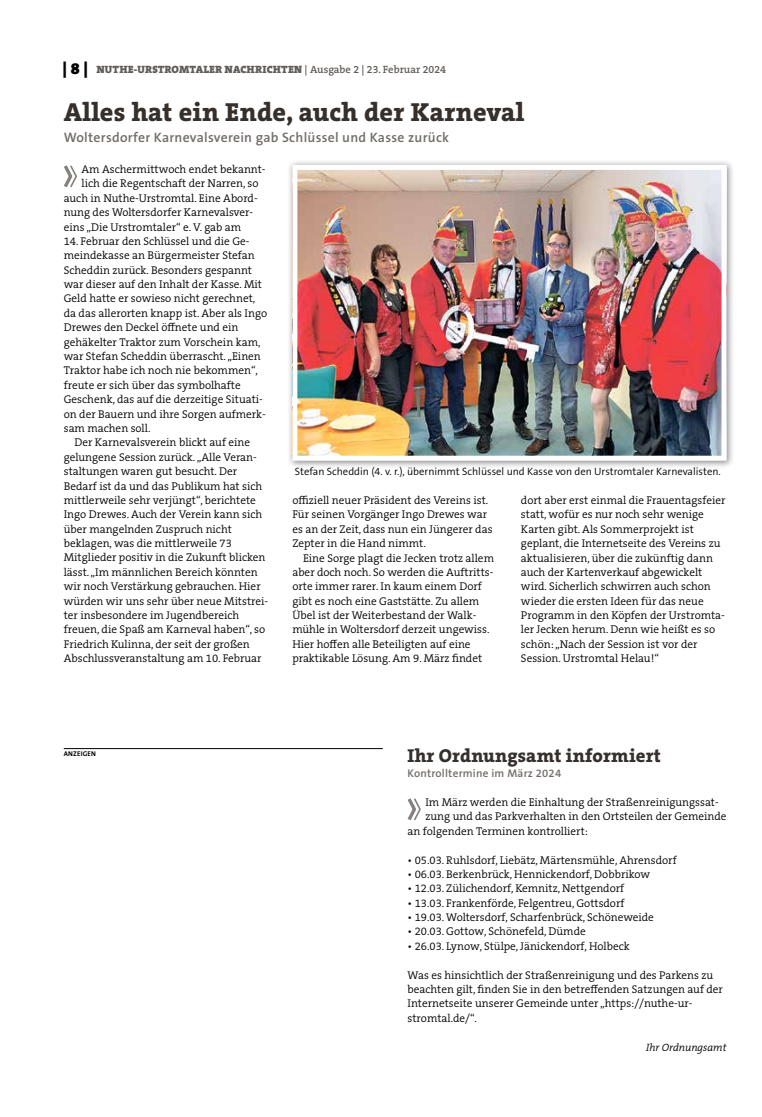
<style>
.page{position:relative;width:762px;height:1117px;background:#fff}
.page>*{position:absolute;margin:0;border:0;box-sizing:border-box;transform-origin:0 0}
.t1{font:800 26.25px "The Serif B W8";letter-spacing:.01em;color:#36302d}
.t2{font:800 18.75px "The Serif B W8";letter-spacing:.01em;color:#36302d}
.t3{font:600 13.75px "The Sans B W6";letter-spacing:.02em;color:#716c69}
.t4{font:300 11.25px/14.4px "The Serif B W4";color:#000}
.t5{font:600 11.25px "The Sans B W6";letter-spacing:.02em;color:#716c69}
.t6{font:300 10.62px "The Sans B W4";color:#000}
.t7{font:900 10.62px "The Serif B W9";letter-spacing:.015em;color:#615c58}
.t8{font:italic 300 10.62px "The Serif B W4";color:#000}
.t9{font:700 6.88px "The Sans B W7";letter-spacing:.025em;color:#000}
.s1{font-size:16.25px;color:#000}
.s2{font-family:"The Serif B W6";font-weight:600}
</style>
<div class="page">
<svg style="left:64px;top:165px;width:13px;height:23px"></svg>
<div style="left:287px;top:159px;width:447px;height:309px;background:#000;opacity:.45"></div>
<img style="left:298px;top:171px;width:422px;height:283px">
<div style="left:292px;top:165px;width:434px;height:295px;border:5px solid #fff"></div>
<svg style="left:407px;top:798px;width:14px;height:23px"></svg>
<hr style="left:64px;top:748px;width:319px;height:1px;background:#000">
<p class="t7" style="left:63px;top:63px;width:385px"><span class="s1">| 8 |</span> NUTHE-URSTROMTALER NACHRICHTEN <span class="s2">| Ausgabe 2 | 23. Februar 2024</span></p>
<h1 class="t1" style="left:64px;top:94px;width:462px">Alles hat ein Ende, auch der Karneval</h1>
<p class="t3" style="left:64px;top:128px;width:387px">Woltersdorfer Karnevalsverein gab Schlüssel und Kasse zurück</p>
<p class="t4" style="left:82px;top:162px;width:186px">Am Aschermittwoch endet bekannt-</p>
<p class="t4" style="left:82px;top:176px;width:179px">lich die Regentschaft der Narren, so</p>
<p class="t4" style="left:64px;top:191px;width:195px">auch in Nuthe-Urstromtal. Eine Abord-</p>
<p class="t4" style="left:64px;top:205px;width:191px">nung des Woltersdorfer Karnevalsver-</p>
<p class="t4" style="left:64px;top:219px;width:179px">eins „Die Urstromtaler“ e. V. gab am</p>
<p class="t4" style="left:64px;top:234px;width:187px">14. Februar den Schlüssel und die Ge-</p>
<p class="t4" style="left:64px;top:248px;width:192px">meindekasse an Bürgermeister Stefan</p>
<p class="t4" style="left:64px;top:263px;width:190px">Scheddin zurück. Besonders gespannt</p>
<p class="t4" style="left:64px;top:277px;width:200px">war dieser auf den Inhalt der Kasse. Mit</p>
<p class="t4" style="left:64px;top:291px;width:193px">Geld hatte er sowieso nicht gerechnet,</p>
<p class="t4" style="left:64px;top:306px;width:205px">da das allerorten knapp ist. Aber als Ingo</p>
<p class="t4" style="left:64px;top:320px;width:176px">Drewes den Deckel öffnete und ein</p>
<p class="t4" style="left:64px;top:334px;width:198px">gehäkelter Traktor zum Vorschein kam,</p>
<p class="t4" style="left:64px;top:349px;width:199px">war Stefan Scheddin überrascht. „Einen</p>
<p class="t4" style="left:64px;top:363px;width:196px">Traktor habe ich noch nie bekommen“,</p>
<p class="t4" style="left:64px;top:378px;width:178px">freute er sich über das symbolhafte</p>
<p class="t4" style="left:64px;top:392px;width:201px">Geschenk, das auf die derzeitige Situati-</p>
<p class="t4" style="left:64px;top:406px;width:204px">on der Bauern und ihre Sorgen aufmerk-</p>
<p class="t4" style="left:64px;top:421px;width:88px">sam machen soll.</p>
<p class="t4" style="left:74px;top:435px;width:177px">Der Karnevalsverein blickt auf eine</p>
<p class="t4" style="left:64px;top:449px;width:194px">gelungene Session zurück. „Alle Veran-</p>
<p class="t4" style="left:64px;top:464px;width:175px">staltungen waren gut besucht. Der</p>
<p class="t4" style="left:64px;top:478px;width:200px">Bedarf ist da und das Publikum hat sich</p>
<p class="t4" style="left:64px;top:493px;width:194px">mittlerweile sehr verjüngt“, berichtete</p>
<p class="t4" style="left:64px;top:507px;width:200px">Ingo Drewes. Auch der Verein kann sich</p>
<p class="t4" style="left:64px;top:521px;width:170px">über mangelnden Zuspruch nicht</p>
<p class="t4" style="left:64px;top:536px;width:170px">beklagen, was die mittlerweile 73</p>
<p class="t4" style="left:64px;top:550px;width:203px">Mitglieder positiv in die Zukunft blicken</p>
<p class="t4" style="left:64px;top:564px;width:195px">lässt. „Im männlichen Bereich könnten</p>
<p class="t4" style="left:64px;top:579px;width:198px">wir noch Verstärkung gebrauchen. Hier</p>
<p class="t4" style="left:64px;top:593px;width:206px">würden wir uns sehr über neue Mitstrei-</p>
<p class="t4" style="left:64px;top:608px;width:177px">ter insbesondere im Jugendbereich</p>
<p class="t4" style="left:64px;top:622px;width:203px">freuen, die Spaß am Karneval haben“, so</p>
<p class="t4" style="left:64px;top:636px;width:188px">Friedrich Kulinna, der seit der großen</p>
<p class="t4" style="left:64px;top:651px;width:199px">Abschlussveranstaltung am 10. Februar</p>
<p class="t6" style="left:295px;top:464px;width:427px">Stefan Scheddin (4. v. r.), übernimmt Schlüssel und Kasse von den Urstromtaler Karnevalisten.</p>
<p class="t4" style="left:292px;top:493px;width:202px">offiziell neuer Präsident des Vereins ist.<br>Für seinen Vorgänger Ingo Drewes war es an der Zeit, dass nun ein Jüngerer das Zepter in die Hand nimmt.</p>
<p class="t4" style="left:292px;top:550px;width:203px;text-indent:11px">Eine Sorge plagt die Jecken trotz allem aber doch noch. So werden die Auftritts&shy;orte immer rarer. In kaum einem Dorf gibt es noch eine Gaststätte. Zu allem Übel ist der Weiterbestand der Walk&shy;mühle in Woltersdorf derzeit ungewiss.<br>Hier hoffen alle Beteiligten auf eine praktikable Lösung. Am 9. März findet</p>
<p class="t4" style="left:521px;top:493px;width:206px">dort aber erst einmal die Frauentagsfeier statt, wofür es nur noch sehr wenige Karten gibt. Als Sommerprojekt ist geplant, die Internetseite des Vereins zu aktualisieren, über die zukünftig dann auch der Kartenverkauf abgewickelt wird. Sicherlich schwirren auch schon wieder die ersten Ideen für das neue Programm in den Köpfen der Urstromta&shy;ler Jecken herum. Denn wie heißt es so schön: „Nach der Session ist vor der Session. Urstromtal Helau!“</p>
<p class="t9" style="left:64px;top:749px;width:33px">ANZEIGEN</p>
<h2 class="t2" style="left:407px;top:743px;width:255px">Ihr Ordnungsamt informiert</h2>
<p class="t5" style="left:407px;top:766px;width:155px">Kontrolltermine im März 2024</p>
<p class="t4" style="left:425px;top:794px;width:295px">Im März werden die Einhaltung der Straßenreinigungssat-</p>
<p class="t4" style="left:425px;top:809px;width:303px">zung und das Parkverhalten in den Ortsteilen der Gemeinde</p>
<p class="t4" style="left:407px;top:823px;width:182px">an folgenden Terminen kontrolliert:</p>
<p class="t4" style="left:407px;top:852px;width:271px">• 05.03. Ruhlsdorf, Liebätz, Märtensmühle, Ahrensdorf</p>
<p class="t4" style="left:407px;top:866px;width:244px">• 06.03. Berkenbrück, Hennickendorf, Dobbrikow</p>
<p class="t4" style="left:407px;top:881px;width:218px">• 12.03. Zülichendorf, Kemnitz, Nettgendorf</p>
<p class="t4" style="left:407px;top:895px;width:218px">• 13.03. Frankenförde, Felgentreu, Gottsdorf</p>
<p class="t4" style="left:407px;top:909px;width:248px">• 19.03. Woltersdorf, Scharfenbrück, Schöneweide</p>
<p class="t4" style="left:407px;top:924px;width:180px">• 20.03. Gottow, Schönefeld, Dümde</p>
<p class="t4" style="left:407px;top:938px;width:224px">• 26.03. Lynow, Stülpe, Jänickendorf, Holbeck</p>
<p class="t4" style="left:407px;top:967px;width:317px">Was es hinsichtlich der Straßenreinigung und des Parkens zu beachten gilt, finden Sie in den betreffenden Satzungen auf der Internetseite unserer Gemeinde unter „https://nuthe-ur&shy;stromtal.de/“.</p>
<p class="t8" style="left:646px;top:1039px;width:82px">Ihr Ordnungsamt</p>
</div>
